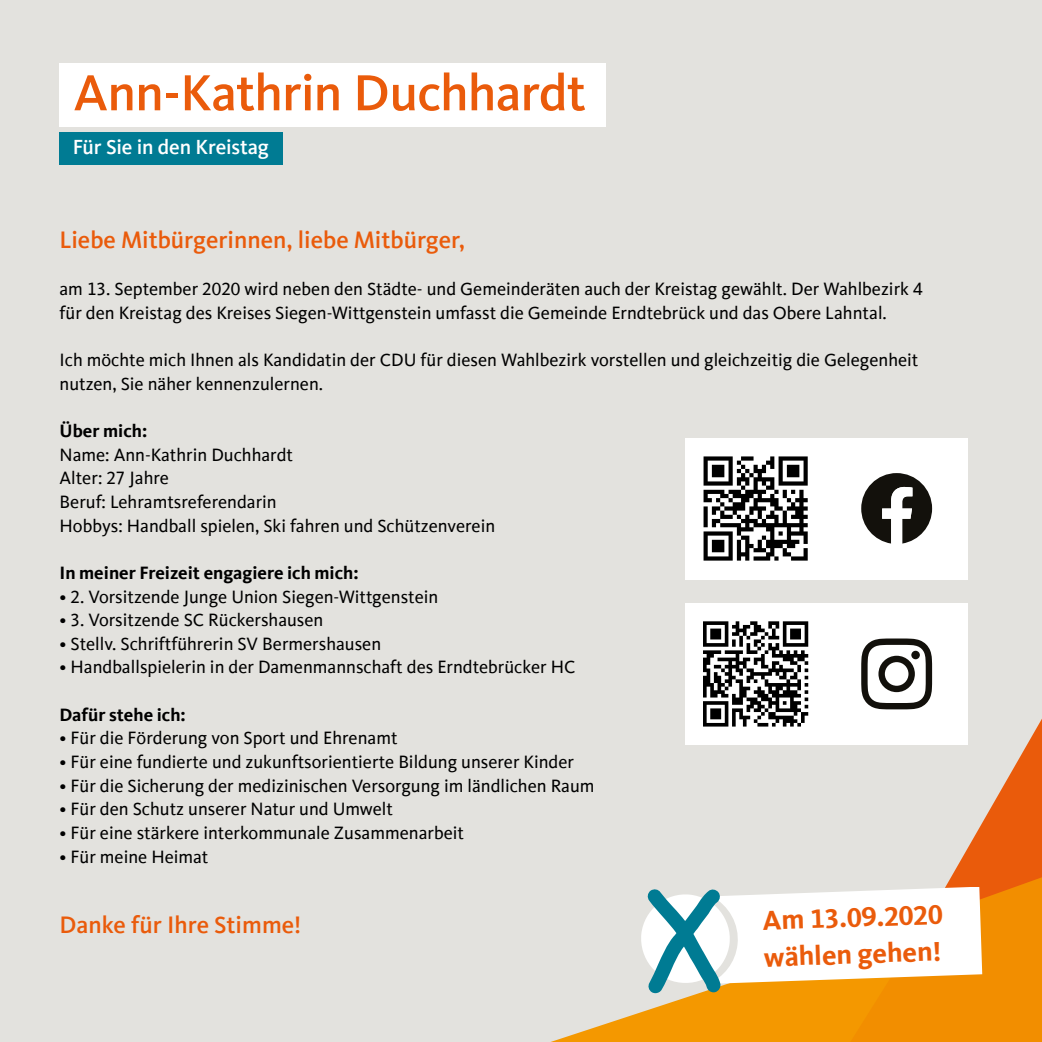
<style>
.page{position:relative;width:1042px;height:1042px;background:#e3e2de}
.page>*{position:absolute;margin:0;border:0;box-sizing:border-box;transform-origin:0 0}
.t1{font:500 52.5px "CDU Kievit Tab";letter-spacing:-.015em;color:#ea5b0b}
.t2{font:700 28px/36.8px "CDU Kievit Tab";color:#ea5b0b}
.t3{font:500 24.5px "CDU Kievit Tab";color:#ea5b0b}
.t4{font:500 21px "CDU Kievit Tab";letter-spacing:-.01em;color:#fff}
.t5{font:18.38px/23.6px "CDU Kievit Tab";color:#000}
.t6{font:700 18.38px "CDU Kievit Tab";color:#000}
</style>
<div class="page">
<svg style="left:551px;top:1012px;width:90px;height:30px"></svg>
<svg style="left:951px;top:718px;width:91px;height:159px;fill:#ea5b0b"></svg>
<div style="left:60px;top:63px;width:546px;height:63px;background:#fff"></div>
<div style="left:60px;top:132px;width:223px;height:32px;background:#007b93"></div>
<svg style="left:641px;top:877px;width:401px;height:165px;background:#eac381"></svg>
<div style="left:685px;top:438px;width:141px;height:141px;background:#fff"></div>
<svg style="left:703px;top:456px;width:105px;height:104px"></svg>
<div style="left:685px;top:603px;width:141px;height:142px;background:#fff"></div>
<svg style="left:703px;top:621px;width:105px;height:105px"></svg>
<div style="left:826px;top:438px;width:141px;height:141px;background:#fff"></div>
<svg style="left:861px;top:473px;width:71px;height:71px"></svg>
<div style="left:826px;top:603px;width:141px;height:142px;background:#fff"></div>
<svg style="left:861px;top:638px;width:71px;height:71px"></svg>
<div style="left:911px;top:651px;width:9px;height:8px;background:#12100b;border-radius:50%"></div>
<h1 class="t1" style="left:73px;top:63px;width:514px">Ann-Kathrin Duchhardt</h1>
<p class="t4" style="left:73px;top:135px;width:197px">Für Sie in den Kreistag</p>
<h3 class="t3" style="left:60px;top:226px;width:407px">Liebe Mitbürgerinnen, liebe Mitbürger,</h3>
<p class="t5" style="left:60px;top:277px;width:864px">am 13. September 2020 wird neben den Städte- und Gemeinderäten auch der Kreistag gewählt. Der Wahlbezirk 4 für den Kreistag des Kreises Siegen-Wittgenstein umfasst die Gemeinde Erndtebrück und das Obere Lahntal.</p>
<p class="t5" style="left:60px;top:348px;width:860px">Ich möchte mich Ihnen als Kandidatin der CDU für diesen Wahlbezirk vorstellen und gleichzeitig die Gelegenheit nutzen, Sie näher kennenzulernen.</p>
<p class="t6" style="left:60px;top:420px;width:89px">Über mich:</p>
<p class="t5" style="left:60px;top:443px;width:437px">Name: Ann-Kathrin Duchhardt<br>Alter: 27 Jahre<br>Beruf: Lehramtsreferendarin<br>Hobbys: Handball spielen, Ski fahren und Schützenverein</p>
<p class="t6" style="left:60px;top:562px;width:301px">In meiner Freizeit engagiere ich mich:</p>
<p class="t5" style="left:60px;top:585px;width:380px">• 2. Vorsitzende Junge Union Siegen-Wittgenstein</p>
<p class="t5" style="left:60px;top:608px;width:265px">• 3. Vorsitzende SC Rückershausen</p>
<p class="t5" style="left:60px;top:632px;width:323px">• Stellv. Schriftführerin SV Bermershausen</p>
<p class="t5" style="left:60px;top:656px;width:517px">• Handballspielerin in der Damenmannschaft des Erndtebrücker HC</p>
<p class="t6" style="left:60px;top:704px;width:128px">Dafür stehe ich:</p>
<p class="t5" style="left:60px;top:726px;width:339px">• Für die Förderung von Sport und Ehrenamt</p>
<p class="t5" style="left:60px;top:750px;width:516px">• Für eine fundierte und zukunftsorientierte Bildung unserer Kinder</p>
<p class="t5" style="left:60px;top:774px;width:536px">• Für die Sicherung der medizinischen Versorgung im ländlichen Raum</p>
<p class="t5" style="left:60px;top:797px;width:335px">• Für den Schutz unserer Natur und Umwelt</p>
<p class="t5" style="left:60px;top:821px;width:406px">• Für eine stärkere interkommunale Zusammenarbeit</p>
<p class="t5" style="left:60px;top:845px;width:150px">• Für meine Heimat</p>
<h3 class="t3" style="left:60px;top:911px;width:243px">Danke für Ihre Stimme!</h3>
<h2 class="t2" style="left:762px;top:902px;width:182px;rotate:-2deg">Am 13.09.2020 wählen gehen!</h2>
</div>
